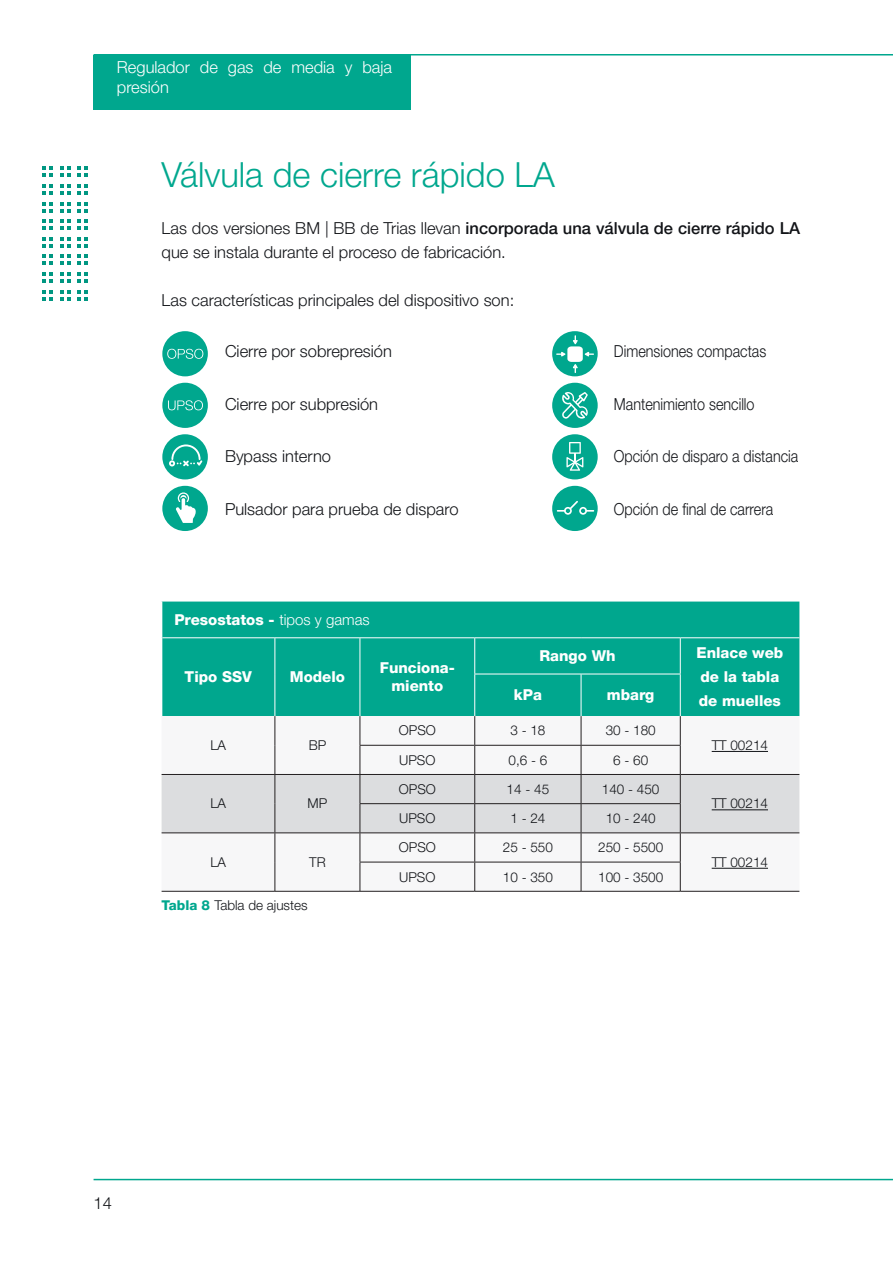
<style>
.page{position:relative;width:893px;height:1263px;background:#fff}
.page>*{position:absolute;margin:0;border:0;box-sizing:border-box;transform-origin:0 0}
.Titoletto{font:300 34.5px "Helvetica Neue LT Pro";color:#00a78e}
.Testo{font:300 16.5px/24px "Helvetica Neue LT Pro";color:#121418}
.bullet_non_puntato{font:300 16.5px "Helvetica Neue LT Pro";color:#121418;scale:.87 1}
.bullet_non_puntato-2{font:300 16.5px "Helvetica Neue LT Pro";color:#121418}
.t1{font:300 16.5px/19.8px "Helvetica Neue LT Pro";color:#fff}
.titolo_tabella_bianco_piccolo{font:800 15px/24px "Helvetica Neue LT Pro";color:#fff;text-align:center}
.testo_tabella{font:300 13.5px "Helvetica Neue LT Pro";color:#121418}
.s1{font-weight:500}
.s2{font-weight:300}
.s3{font-weight:800;color:#00a78e}
</style>
<div class="page">
<div style="left:94px;top:55px;width:317px;height:55px;background:#00a78e"></div>
<hr style="left:94px;top:1179px;width:799px;height:1px;background:#00a78e">
<hr style="left:94px;top:54px;width:799px;height:2px;background:#00a78e">
<svg style="left:42px;top:167px;width:11px;height:10px"></svg>
<svg style="left:60px;top:167px;width:11px;height:10px"></svg>
<svg style="left:78px;top:167px;width:10px;height:10px"></svg>
<svg style="left:42px;top:184px;width:11px;height:11px"></svg>
<svg style="left:60px;top:184px;width:11px;height:11px"></svg>
<svg style="left:78px;top:184px;width:10px;height:11px"></svg>
<svg style="left:42px;top:202px;width:11px;height:10px"></svg>
<svg style="left:60px;top:202px;width:11px;height:10px"></svg>
<svg style="left:78px;top:202px;width:10px;height:10px"></svg>
<svg style="left:42px;top:219px;width:11px;height:11px"></svg>
<svg style="left:60px;top:219px;width:11px;height:11px"></svg>
<svg style="left:78px;top:219px;width:10px;height:11px"></svg>
<svg style="left:42px;top:237px;width:11px;height:11px"></svg>
<svg style="left:60px;top:237px;width:11px;height:11px"></svg>
<svg style="left:78px;top:237px;width:10px;height:11px"></svg>
<svg style="left:42px;top:255px;width:11px;height:10px"></svg>
<svg style="left:60px;top:255px;width:11px;height:10px"></svg>
<svg style="left:78px;top:255px;width:10px;height:10px"></svg>
<svg style="left:42px;top:272px;width:11px;height:11px"></svg>
<svg style="left:60px;top:272px;width:11px;height:11px"></svg>
<svg style="left:78px;top:272px;width:10px;height:11px"></svg>
<svg style="left:42px;top:290px;width:11px;height:10px"></svg>
<svg style="left:60px;top:290px;width:11px;height:10px"></svg>
<svg style="left:78px;top:290px;width:10px;height:10px"></svg>
<div style="left:162px;top:601px;width:637px;height:115px;background:#00a78e"></div>
<hr style="left:162px;top:891px;width:113px;height:1px;background:#231f20">
<hr style="left:275px;top:891px;width:85px;height:1px;background:#231f20">
<hr style="left:680px;top:891px;width:119px;height:1px;background:#231f20">
<svg style="left:162px;top:716px;width:637px;height:175px"></svg>
<hr style="left:162px;top:637px;width:113px;height:1px;background:#fff">
<hr style="left:275px;top:637px;width:85px;height:1px;background:#fff">
<hr style="left:275px;top:638px;width:1px;height:36px;background:#fff">
<hr style="left:360px;top:637px;width:115px;height:1px;background:#fff">
<hr style="left:360px;top:638px;width:1px;height:36px;background:#fff">
<hr style="left:275px;top:674px;width:1px;height:42px;background:#fff">
<hr style="left:360px;top:674px;width:1px;height:42px;background:#fff">
<hr style="left:475px;top:637px;width:106px;height:1px;background:#fff">
<hr style="left:474px;top:638px;width:1px;height:36px;background:#fff">
<hr style="left:581px;top:637px;width:99px;height:1px;background:#fff">
<hr style="left:680px;top:637px;width:119px;height:1px;background:#fff">
<hr style="left:680px;top:638px;width:1px;height:36px;background:#fff">
<hr style="left:474px;top:674px;width:107px;height:1px;background:#fff">
<hr style="left:474px;top:674px;width:1px;height:42px;background:#fff">
<hr style="left:581px;top:674px;width:100px;height:1px;background:#fff">
<hr style="left:581px;top:674px;width:1px;height:42px;background:#fff">
<hr style="left:680px;top:674px;width:1px;height:42px;background:#fff">
<hr style="left:360px;top:891px;width:115px;height:1px;background:#231f20">
<hr style="left:475px;top:891px;width:106px;height:1px;background:#231f20">
<hr style="left:581px;top:891px;width:99px;height:1px;background:#231f20">
<hr style="left:712px;top:751px;width:56px;height:1px;background:#121418">
<hr style="left:712px;top:809px;width:56px;height:1px;background:#121418">
<hr style="left:712px;top:868px;width:56px;height:1px;background:#121418">
<div style="left:162px;top:331px;width:46px;height:45px;background:#00a78e;border-radius:50%"></div>
<svg style="left:167px;top:335px;width:37px;height:37px"></svg>
<div style="left:552px;top:331px;width:46px;height:45px;background:#00a78e;border-radius:50%"></div>
<svg style="left:556px;top:335px;width:38px;height:38px"></svg>
<div style="left:162px;top:486px;width:46px;height:45px;background:#00a78e;border-radius:50%"></div>
<svg style="left:176px;top:492px;width:20px;height:31px"></svg>
<div style="left:552px;top:486px;width:46px;height:45px;background:#00a78e;border-radius:50%"></div>
<svg style="left:557px;top:501px;width:37px;height:14px"></svg>
<div style="left:162px;top:434px;width:46px;height:45px;background:#00a78e;border-radius:50%"></div>
<svg style="left:169px;top:444px;width:33px;height:22px"></svg>
<div style="left:552px;top:434px;width:46px;height:45px;background:#00a78e;border-radius:50%"></div>
<svg style="left:566px;top:442px;width:17px;height:29px"></svg>
<div style="left:162px;top:383px;width:46px;height:45px;background:#00a78e;border-radius:50%"></div>
<svg style="left:168px;top:400px;width:35px;height:10px"></svg>
<div style="left:552px;top:383px;width:46px;height:45px;background:#00a78e;border-radius:50%"></div>
<svg style="left:562px;top:392px;width:26px;height:27px"></svg>
<p class="t1" style="left:117px;top:57px;width:277px">Regulador de gas de media y baja presión</p>
<p class="Titoletto" style="left:162px;top:153px;width:395px">Válvula de cierre rápido LA</p>
<p class="Testo" style="left:162px;top:216px;width:640px">Las dos versiones BM | BB de Trias llevan <span class="s1">incorporada una válvula de cierre rápido LA </span>que se instala durante el proceso de fabricación.</p>
<p class="Testo" style="left:162px;top:288px;width:354px">Las características principales del dispositivo son:</p>
<p class="bullet_non_puntato-2" style="left:225px;top:341px;width:168px">Cierre por sobrepresión</p>
<p class="bullet_non_puntato-2" style="left:225px;top:393px;width:155px">Cierre por subpresión</p>
<p class="bullet_non_puntato-2" style="left:225px;top:446px;width:108px">Bypass interno</p>
<p class="bullet_non_puntato-2" style="left:225px;top:498px;width:235px">Pulsador para prueba de disparo</p>
<p class="bullet_non_puntato" style="left:614px;top:341px;width:177px">Dimensiones compactas</p>
<p class="bullet_non_puntato" style="left:614px;top:393px;width:163px">Mantenimiento sencillo</p>
<p class="bullet_non_puntato" style="left:614px;top:446px;width:213px">Opción de disparo a distancia</p>
<p class="bullet_non_puntato" style="left:614px;top:498px;width:185px">Opción de final de carrera</p>
<p class="titolo_tabella_bianco_piccolo" style="left:174px;top:608px;width:197px">Presostatos - <span class="s2">tipos y gamas</span></p>
<p class="titolo_tabella_bianco_piccolo" style="left:185px;top:665px;width:69px">Tipo SSV</p>
<p class="titolo_tabella_bianco_piccolo" style="left:290px;top:665px;width:57px">Modelo</p>
<p class="titolo_tabella_bianco_piccolo" style="left:380px;top:659px;width:77px;line-height:18px">Funciona&shy;miento</p>
<p class="titolo_tabella_bianco_piccolo" style="left:539px;top:644px;width:78px">Rango Wh</p>
<p class="titolo_tabella_bianco_piccolo" style="left:696px;top:641px;width:88px;text-align:left">Enlace web de la tabla de muelles</p>
<p class="titolo_tabella_bianco_piccolo" style="left:514px;top:683px;width:30px">kPa</p>
<p class="titolo_tabella_bianco_piccolo" style="left:607px;top:683px;width:49px">mbarg</p>
<p class="testo_tabella" style="left:399px;top:722px;width:39px">OPSO</p>
<p class="testo_tabella" style="left:510px;top:722px;width:37px">3 - 18</p>
<p class="testo_tabella" style="left:606px;top:722px;width:52px">30 - 180</p>
<p class="testo_tabella" style="left:210px;top:737px;width:17px">LA</p>
<p class="testo_tabella" style="left:309px;top:737px;width:19px">BP</p>
<p class="testo_tabella" style="left:712px;top:737px;width:58px">TT 00214</p>
<p class="testo_tabella" style="left:399px;top:752px;width:38px">UPSO</p>
<p class="testo_tabella" style="left:508px;top:752px;width:40px">0,6 - 6</p>
<p class="testo_tabella" style="left:613px;top:752px;width:37px">6 - 60</p>
<p class="testo_tabella" style="left:399px;top:781px;width:39px">OPSO</p>
<p class="testo_tabella" style="left:507px;top:781px;width:44px">14 - 45</p>
<p class="testo_tabella" style="left:602px;top:781px;width:59px">140 - 450</p>
<p class="testo_tabella" style="left:210px;top:795px;width:17px">LA</p>
<p class="testo_tabella" style="left:308px;top:795px;width:21px">MP</p>
<p class="testo_tabella" style="left:712px;top:795px;width:58px">TT 00214</p>
<p class="testo_tabella" style="left:399px;top:810px;width:38px">UPSO</p>
<p class="testo_tabella" style="left:510px;top:810px;width:37px">1 - 24</p>
<p class="testo_tabella" style="left:606px;top:810px;width:52px">10 - 240</p>
<p class="testo_tabella" style="left:399px;top:839px;width:39px">OPSO</p>
<p class="testo_tabella" style="left:503px;top:839px;width:52px">25 - 550</p>
<p class="testo_tabella" style="left:598px;top:839px;width:67px">250 - 5500</p>
<p class="testo_tabella" style="left:210px;top:854px;width:17px">LA</p>
<p class="testo_tabella" style="left:309px;top:854px;width:18px">TR</p>
<p class="testo_tabella" style="left:712px;top:854px;width:58px">TT 00214</p>
<p class="testo_tabella" style="left:399px;top:868px;width:38px">UPSO</p>
<p class="testo_tabella" style="left:503px;top:868px;width:52px">10 - 350</p>
<p class="testo_tabella" style="left:598px;top:868px;width:67px">100 - 3500</p>
<p class="testo_tabella" style="left:162px;top:897px;width:148px"><span class="s3">Tabla 8</span> Tabla de ajustes</p>
<p class="Testo" style="left:94px;top:1191px;width:20px">14</p>
</div>
